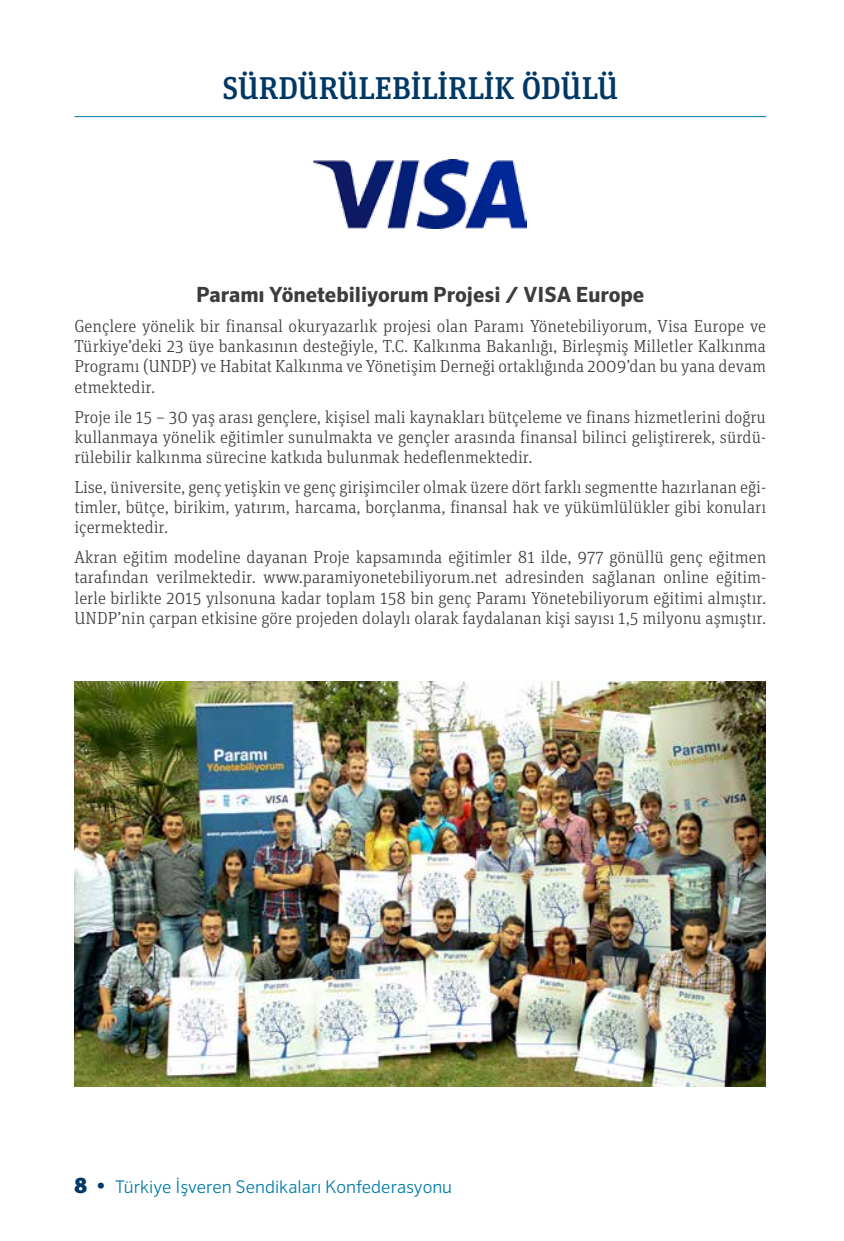
<style>
.page{position:relative;width:844px;height:1241px;background:#fff}
.page>*{position:absolute;margin:0;border:0;box-sizing:border-box;transform-origin:0 0}
.t1{font:500 31.5px "Unit Slab Pro";color:#003865}
.t2{font:700 21px "Sero Pro";color:#3c3c3b}
.t3{font:300 17.5px/20.1px "Unit Slab Pro";color:#3c3c3b;text-align:justify}
.t4{font:300 17.5px "Sero Pro";color:#007ba7}
.s1{font-weight:900;font-size:21px;color:#003865}
</style>
<div class="page">
<img style="left:74px;top:681px;width:691px;height:404px">
<img style="left:314px;top:159px;width:212px;height:69px">
<hr style="left:74px;top:116px;width:692px;height:1px;background:#007ba7">
<h1 class="t1" style="left:222px;top:66px;width:397px">SÜRDÜRÜLEBİLİRLİK ÖDÜLÜ</h1>
<p class="t2" style="left:196px;top:282px;width:449px">Paramı Yönetebiliyorum Projesi / VISA Europe</p>
<p class="t3" style="left:74px;top:315px;width:693px">Gençlere yönelik bir finansal okuryazarlık projesi olan Paramı Yönetebiliyorum, Visa Europe ve Türkiye’deki 23 üye bankasının desteğiyle, T.C. Kalkınma Bakanlığı, Birleşmiş Milletler Kalkınma Programı (UNDP) ve Habitat Kalkınma ve Yönetişim Derneği ortaklığında 2009’dan bu yana devam etmektedir.</p>
<p class="t3" style="left:74px;top:406px;width:693px">Proje ile 15 – 30 yaş arası gençlere, kişisel mali kaynakları bütçeleme ve finans hizmetlerini doğru kullanmaya yönelik eğitimler sunulmakta ve gençler arasında finansal bilinci geliştirerek, sürdü&shy;rülebilir kalkınma sürecine katkıda bulunmak hedeflenmektedir.</p>
<p class="t3" style="left:74px;top:476px;width:693px">Lise, üniversite, genç yetişkin ve genç girişimciler olmak üzere dört farklı segmentte hazırlanan eği&shy;timler, bütçe, birikim, yatırım, harcama, borçlanma, finansal hak ve yükümlülükler gibi konuları içermektedir.</p>
<p class="t3" style="left:74px;top:546px;width:693px">Akran eğitim modeline dayanan Proje kapsamında eğitimler 81 ilde, 977 gönüllü genç eğitmen tarafından verilmektedir. www.paramiyonetebiliyorum.net adresinden sağlanan online eğitim&shy;lerle birlikte 2015 yılsonuna kadar toplam 158 bin genç Paramı Yönetebiliyorum eğitimi almıştır.<br>UNDP’nin çarpan etkisine göre projeden dolaylı olarak faydalanan kişi sayısı 1,5 milyonu aşmıştır.</p>
<p class="t4" style="left:74px;top:1175px;width:379px"><span class="s1">8 •</span> Türkiye İşveren Sendikaları Konfederasyonu</p>
</div>
